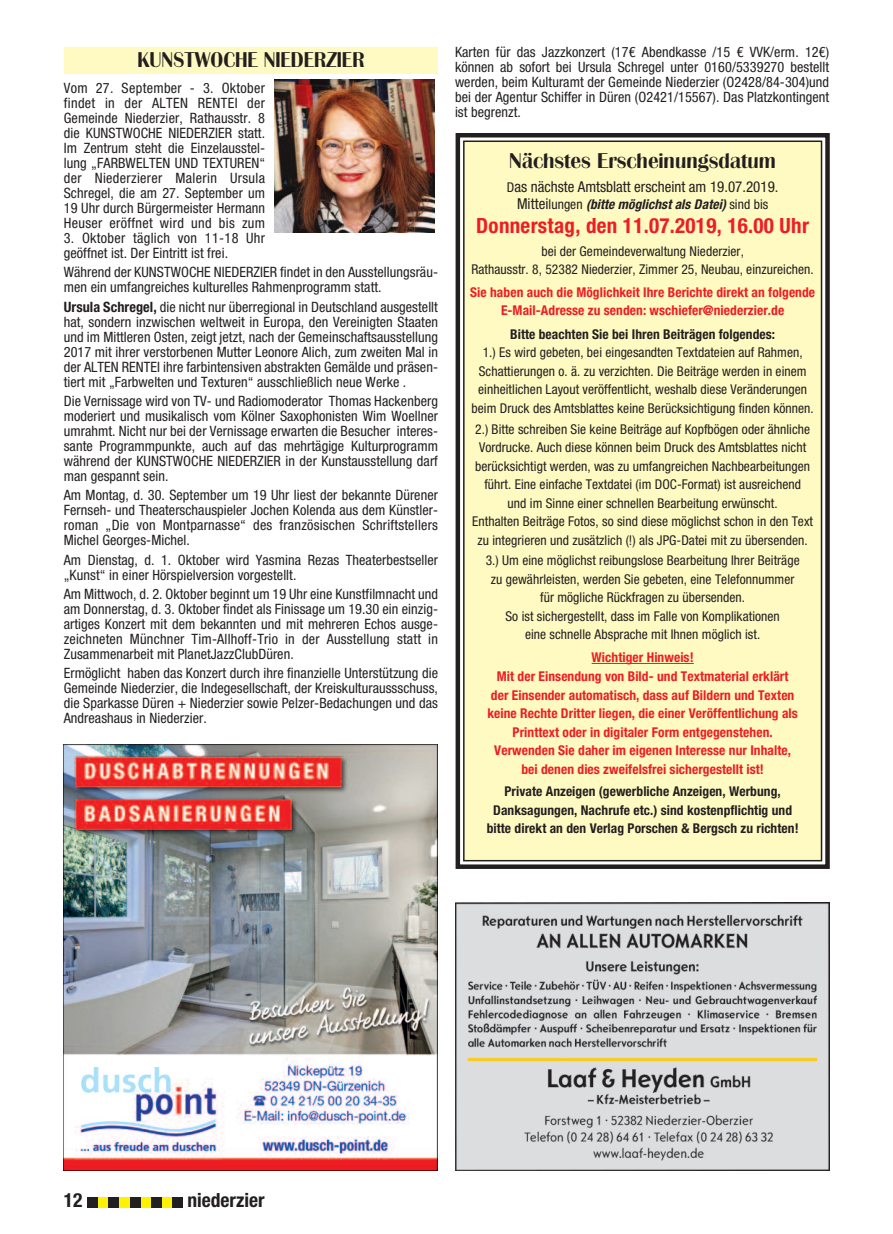
<style>
.page{position:relative;width:893px;height:1234px;background:#fff}
.page>*{position:absolute;margin:0;border:0;box-sizing:border-box;transform-origin:0 0}
.t1{font:700 condensed 21px "Helvetica Neue LT Std";letter-spacing:.015em;color:#ee1d23}
.t2{font:21px "Bri Reg";letter-spacing:.005em;color:#231f20}
.t3{font:21px "Bri Reg";letter-spacing:.005em;color:#231f20;scale:.92 1}
.t4{font:700 condensed 19.5px "Helvetica Neue";color:#231f20}
.t5{font:condensed 15px "Helvetica Neue LT Std";color:#231f20}
.t6{font:condensed 14.25px/15px "Helvetica Neue LT Std";letter-spacing:.005em;color:#231f20;text-align:justify}
.t7{font:condensed 13.5px/18.5px "Helvetica Neue LT Std";letter-spacing:.005em;color:#231f20;text-align:center}
.t8{font:700 condensed 13.5px/18.6px "Helvetica Neue LT Std";letter-spacing:.005em;color:#ee1d23;text-align:center}
.t9{font:700 condensed 13.5px/18.5px "Helvetica Neue LT Std";letter-spacing:.005em;color:#231f20;text-align:center}
.t10{font:italic 700 condensed 13.5px "Helvetica Neue LT Std";letter-spacing:.005em;color:#231f20}
.s1{font-weight:700}
.s2{font-size:13.5px}
.s3{font-weight:400;font-style:normal;font-size:15px}
.s4{font-weight:400;font-style:normal}
</style>
<div class="page">
<div style="left:87px;top:1196px;width:96px;height:10px;background:#fff101"></div>
<div style="left:87px;top:1196px;width:11px;height:10px;background:#231f20"></div>
<div style="left:108px;top:1196px;width:11px;height:10px;background:#231f20"></div>
<div style="left:130px;top:1196px;width:10px;height:10px;background:#231f20"></div>
<div style="left:151px;top:1196px;width:11px;height:10px;background:#231f20"></div>
<div style="left:172px;top:1196px;width:11px;height:10px;background:#231f20"></div>
<div style="left:64px;top:47px;width:374px;height:27px;background:#fffac1"></div>
<img style="left:274px;top:80px;width:160px;height:153px">
<img style="left:63px;top:744px;width:374px;height:425px">
<div style="left:465px;top:142px;width:356px;height:717px;background:#fffac1"></div>
<div style="left:456px;top:133px;width:374px;height:735px;border:4px solid #231f20"></div>
<div style="left:463px;top:140px;width:359px;height:721px;border:2px solid #231f20"></div>
<hr style="left:592px;top:663px;width:102px;height:1px;background:#ee1d23">
<img style="left:456px;top:902px;width:373px;height:267px">
<h1 class="t3" style="left:137px;top:53px;width:248px">KUNSTWOCHE NIEDERZIER</h1>
<p class="t6" style="left:64px;top:82px;width:203px">Vom 27. September - 3. Oktober findet in der ALTEN RENTEI der Gemeinde Niederzier, Rathausstr. 8 die KUNSTWOCHE NIEDERZIER statt.<br>Im Zentrum steht die Einzelausstel&shy;lung „FARBWELTEN UND TEXTUREN“ der Niederzierer Malerin Ursula Schregel, die am 27. September um 19 Uhr durch Bürgermeister Hermann Heuser eröffnet wird und bis zum</p>
<p class="t6" style="left:64px;top:232px;width:203px">3. Oktober täglich von 11-18 Uhr geöffnet ist. Der Eintritt ist frei.</p>
<p class="t6" style="left:64px;top:266px;width:376px">Während der KUNSTWOCHE NIEDERZIER findet in den Ausstellungsräu&shy;men ein umfangreiches kulturelles Rahmenprogramm statt.</p>
<p class="t6" style="left:64px;top:300px;width:376px"><span class="s1">Ursula Schregel,</span> die nicht nur überregional in Deutschland ausgestellt hat, sondern inzwischen weltweit in Europa, den Vereinigten Staaten und im Mittleren Osten, zeigt jetzt, nach der Gemeinschaftsausstellung 2017 mit ihrer verstorbenen Mutter Leonore Alich, zum zweiten Mal in der ALTEN RENTEI ihre farbintensiven abstrakten Gemälde und präsen&shy;tiert mit „Farbwelten und Texturen“ ausschließlich neue Werke .</p>
<p class="t6" style="left:64px;top:394px;width:376px">Die Vernissage wird von TV- und Radiomoderator Thomas Hackenberg moderiert und musikalisch vom Kölner Saxophonisten Wim Woellner umrahmt. Nicht nur bei der Vernissage erwarten die Besucher interes&shy;sante Programmpunkte, auch auf das mehrtägige Kulturprogramm während der KUNSTWOCHE NIEDERZIER in der Kunstausstellung darf man gespannt sein.</p>
<p class="t6" style="left:64px;top:489px;width:376px">Am Montag, d. 30. September um 19 Uhr liest der bekannte Dürener Fernseh- und Theaterschauspieler Jochen Kolenda aus dem Künstler&shy;roman „Die von Montparnasse“ des französischen Schriftstellers Michel Georges-Michel.</p>
<p class="t6" style="left:64px;top:553px;width:376px">Am Dienstag, d. 1. Oktober wird Yasmina Rezas Theaterbestseller „Kunst“ in einer Hörspielversion vorgestellt.</p>
<p class="t6" style="left:64px;top:587px;width:376px">Am Mittwoch, d. 2. Oktober beginnt um 19 Uhr eine Kunstfilmnacht und am Donnerstag, d. 3. Oktober findet als Finissage um 19.30 ein einzig&shy;artiges Konzert mit dem bekannten und mit mehreren Echos ausge&shy;zeichneten Münchner Tim-Allhoff-Trio in der Ausstellung statt in Zusammenarbeit mit PlanetJazzClubDüren.</p>
<p class="t6" style="left:64px;top:666px;width:376px">Ermöglicht haben das Konzert durch ihre finanzielle Unterstützung die Gemeinde Niederzier, die Indegesellschaft, der Kreiskulturaussschuss, die Sparkasse Düren + Niederzier sowie Pelzer-Bedachungen und das Andreashaus in Niederzier.</p>
<p class="t6" style="left:455px;top:46px;width:376px">Karten für das Jazzkonzert (17€ Abendkasse /15 € VVK/erm. 12€) können ab sofort bei Ursula Schregel unter 0160/5339270 bestellt werden, beim Kulturamt der Gemeinde Niederzier (O2428/84-304)und bei der Agentur Schiffer in Düren (O2421/15567). Das Platzkontingent ist begrenzt.</p>
<h1 class="t2" style="left:509px;top:153px;width:268px">Nächstes Erscheinungsdatum</h1>
<p class="t5" style="left:507px;top:181px;width:273px"><span class="s2">D</span>as nächste Amtsblatt erscheint am 19.07.2019.</p>
<p class="t10" style="left:517px;top:199px;width:253px"><span class="s3">Mittei</span><span class="s4">lungen</span> (bitte möglichst als Datei) <span class="s4">sind bis</span></p>
<h1 class="t1" style="left:476px;top:218px;width:334px">Donnerstag, den 11.07.2019, 16.00 Uhr</h1>
<p class="t7" style="left:471px;top:243px;width:344px">bei der Gemeindeverwaltung Niederzier,<br>Rathausstr. 8, 52382 Niederzier, Zimmer 25, Neubau, einzureichen.</p>
<p class="t8" style="left:470px;top:284px;width:347px">Sie haben auch die Möglichkeit Ihre Berichte direkt an folgende<br>E-Mail-Adresse zu senden: wschiefer@niederzier.de</p>
<p class="t9" style="left:510px;top:326px;width:266px">Bitte beachten Sie bei Ihren Beiträgen folgendes:</p>
<p class="t7" style="left:472px;top:344px;width:344px">1.) Es wird gebeten, bei eingesandten Textdateien auf Rahmen, Schattierungen o. ä. zu verzichten. Die Beiträge werden in einem einheitlichen Layout veröffentlicht, weshalb diese Veränderungen beim Druck des Amtsblattes keine Berücksichtigung finden können.</p>
<p class="t7" style="left:472px;top:420px;width:342px">2.) Bitte schreiben Sie keine Beiträge auf Kopfbögen oder ähnliche Vordrucke. Auch diese können beim Druck des Amtsblattes nicht berücksichtigt werden, was zu umfangreichen Nachbearbeitungen führt. Eine einfache Textdatei (im DOC-Format) ist ausreichend<br>und im Sinne einer schnellen Bearbeitung erwünscht.<br>Enthalten Beiträge Fotos, so sind diese möglichst schon in den Text zu integrieren und zusätzlich (!) als JPG-Datei mit zu übersenden.</p>
<p class="t7" style="left:486px;top:552px;width:315px">3.) Um eine möglichst reibungslose Bearbeitung Ihrer Beiträge zu gewährleisten, werden Sie gebeten, eine Telefonnummer für mögliche Rückfragen zu übersenden.<br>So ist sichergestellt, dass im Falle von Komplikationen<br>eine schnelle Absprache mit Ihnen möglich ist.</p>
<p class="t8" style="left:487px;top:649px;width:312px">Wichtiger Hinweis!<br>Mit der Einsendung von Bild- und Textmaterial erklärt der Einsender automatisch, dass auf Bildern und Texten keine Rechte Dritter liegen, die einer Veröffentlichung als Printtext oder in digitaler Form entgegenstehen.<br>Verwenden Sie daher im eigenen Interesse nur Inhalte, bei denen dies zweifelsfrei sichergestellt ist!</p>
<p class="t9" style="left:487px;top:783px;width:313px">Private Anzeigen (gewerbliche Anzeigen, Werbung,<br>Danksagungen, Nachrufe etc.) sind kostenpflichtig und bitte direkt an den Verlag Porschen &amp; Bergsch zu richten!</p>
<h2 class="t4" style="left:64px;top:1183px;width:20px">12</h2>
<h2 class="t4" style="left:187px;top:1183px;width:79px">niederzier</h2>
</div>
